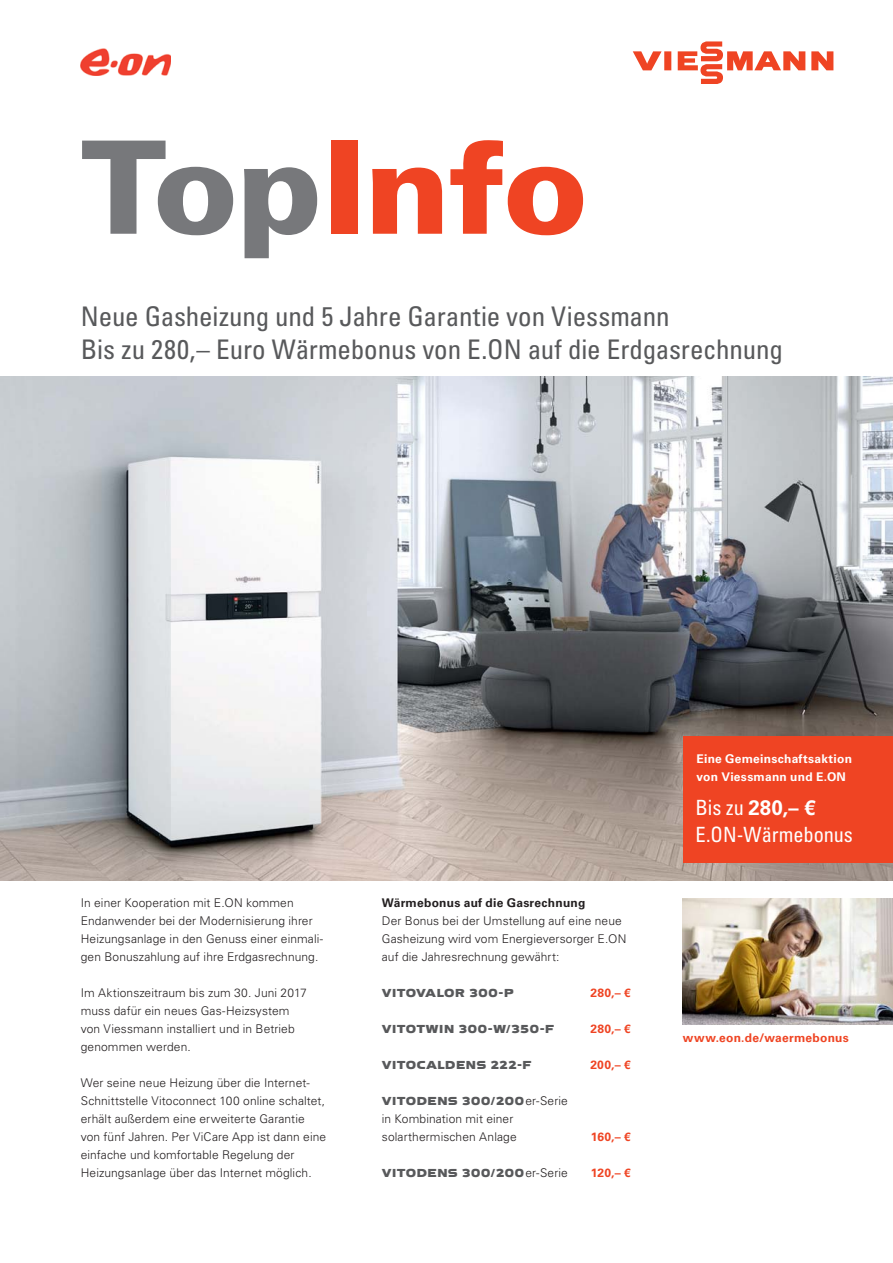
<style>
.page{position:relative;width:893px;height:1263px;background:#fff}
.page>*{position:absolute;margin:0;border:0;box-sizing:border-box;transform-origin:0 0}
.t1{font:900 129px "Univers LTCYR 75";letter-spacing:-.015em;color:#ef4423}
.t2{font:condensed 27px/33px "Univers LTCYR 57";letter-spacing:-.005em;color:#58595b}
.t3{font:condensed 21px "Univers LTCYR 57";letter-spacing:-.005em;color:#fff}
.t4{font:700 21px "Univers LTCYR 65";color:#fff}
.t5{font:300 12px/18px "Univers LTCYR 45";letter-spacing:.01em;color:#231f20}
.t6{font:12px "Viessmann";color:#58595b}
.t7{font:700 12px "Univers LTCYR 65";letter-spacing:.02em;color:#ef4423}
.t8{font:700 12px/18px "Univers LTCYR 65";letter-spacing:.02em;color:#fff}
.t9{font:700 12px "Univers LTCYR 65";letter-spacing:.02em;color:#231f20}
.s1{color:#77787b}
.s2{font-family:"Univers LTCYR 45";font-weight:300;color:#231f20}
.s3{font-family:"Univers LTCYR 57";font-weight:400;font-stretch:condensed}
</style>
<div class="page">
<img style="left:0;top:377px;width:893px;height:503px">
<div style="left:684px;top:737px;width:209px;height:126px;background:#ef4423"></div>
<img style="left:81px;top:49px;width:90px;height:26px">
<svg style="left:633px;top:41px;width:200px;height:43px"></svg>
<img style="left:683px;top:899px;width:210px;height:126px">
<h1 class="t1" style="left:81px;top:114px;width:510px"><span class="s1">Top</span>Info</h1>
<h2 class="t2" style="left:81px;top:301px;width:704px">Neue Gasheizung und 5 Jahre Garantie von Viessmann<br>Bis zu 280,– Euro Wärmebonus von E.ON auf die Erdgasrechnung</h2>
<p class="t8" style="left:696px;top:751px;width:157px">Eine Gemeinschaftsaktion von Viessmann und E.ON</p>
<p class="t5" style="left:81px;top:895px;width:244px">In einer Kooperation mit E.ON kommen Endanwender bei der Modernisierung ihrer Heizungsanlage in den Genuss einer einmali&shy;gen Bonuszahlung auf ihre Erdgasrechnung.</p>
<p class="t5" style="left:81px;top:985px;width:228px">Im Aktionszeitraum bis zum 30. Juni 2017 muss dafür ein neues Gas-Heizsystem von Viessmann installiert und in Betrieb genommen werden.</p>
<p class="t5" style="left:81px;top:1075px;width:247px">Wer seine neue Heizung über die Internet-Schnittstelle Vitoconnect 100 online schaltet, erhält außerdem eine erweiterte Garantie von fünf Jahren. Per ViCare App ist dann eine einfache und komfortable Regelung der Heizungsanlage über das Internet möglich.</p>
<p class="t9" style="left:382px;top:899px;width:205px">Wärmebonus auf die Gasrechnung</p>
<p class="t5" style="left:382px;top:913px;width:246px">Der Bonus bei der Umstellung auf eine neue<br>Gasheizung wird vom Energieversorger E.ON auf die Jahresrechnung gewährt:</p>
<p class="t6" style="left:382px;top:985px;width:133px">VITOVALOR 300-P</p>
<p class="t7" style="left:590px;top:989px;width:42px">280,– €</p>
<p class="t6" style="left:382px;top:1021px;width:174px">VITOTWIN 300-W/350-F</p>
<p class="t7" style="left:590px;top:1025px;width:42px">280,– €</p>
<p class="t6" style="left:382px;top:1057px;width:151px">VITOCALDENS 222-F</p>
<p class="t7" style="left:590px;top:1061px;width:42px">200,– €</p>
<p class="t6" style="left:382px;top:1093px;width:188px">VITODENS 300/200<span class="s2">er-Serie</span></p>
<p class="t5" style="left:382px;top:1111px;width:136px">in Kombination mit einer solarthermischen Anlage</p>
<p class="t7" style="left:591px;top:1133px;width:42px">160,– €</p>
<p class="t6" style="left:382px;top:1165px;width:188px">VITODENS 300/200<span class="s2">er-Serie</span></p>
<p class="t7" style="left:591px;top:1169px;width:41px">120,– €</p>
<h3 class="t4" style="left:695px;top:800px;width:122px"><span class="s3">Bis zu</span> 280,– €</h3>
<h3 class="t3" style="left:695px;top:824px;width:159px">E.ON-Wärmebonus</h3>
<p class="t7" style="left:683px;top:1034px;width:167px">www.eon.de/waermebonus</p>
</div>
